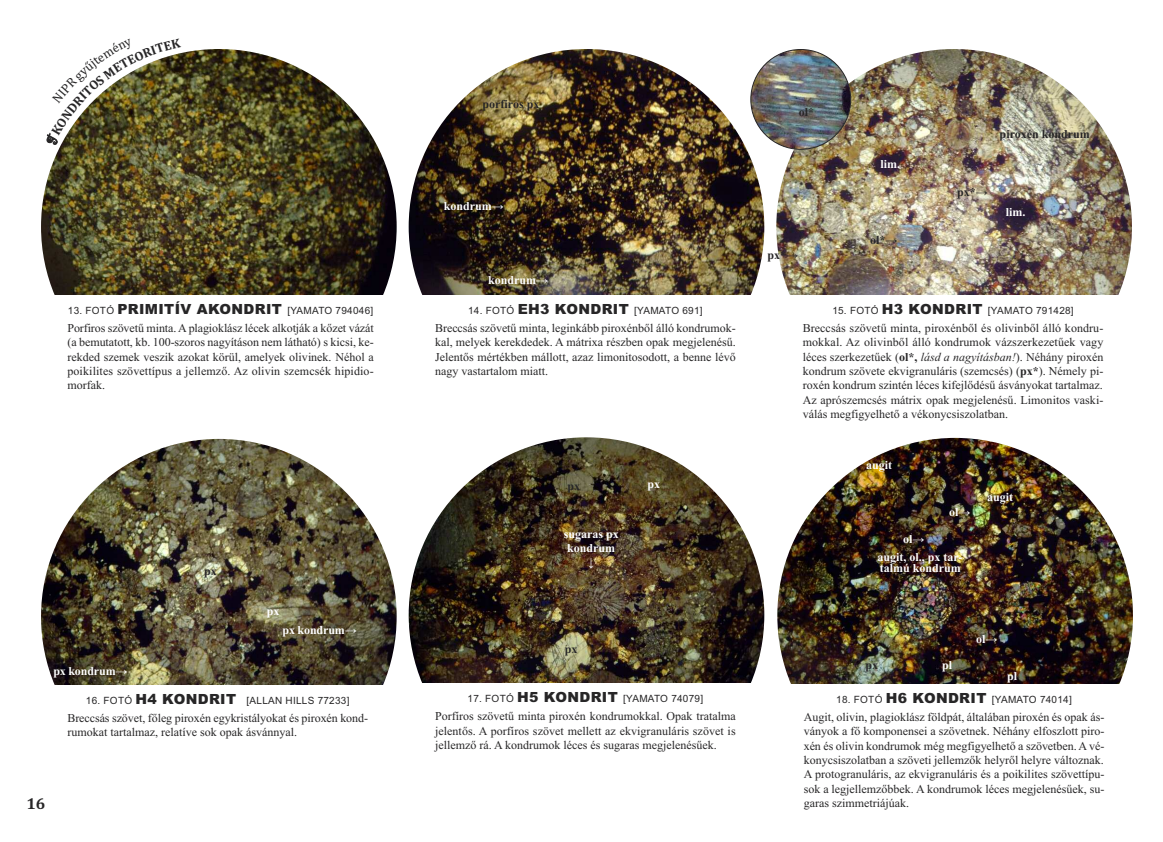
<style>
.page{position:relative;width:1163px;height:842px;background:#fff}
.page>*{position:absolute;margin:0;border:0;box-sizing:border-box;transform-origin:0 0}
.t1{font:700 16px "Cambria";color:#272627}
.t2{font:12px/14.4px "Times New Roman";color:#272627;text-align:justify}
.t3{font:700 12px/14.4px "Times New Roman";color:#fff}
.t4{font:700 12px "Times New Roman";color:#272627}
.t5{font:10px "Arial";letter-spacing:.025em;color:#272627}
.s1{font-weight:900;font-size:14px}
.s2{font-weight:700}
.s3{font-style:italic}
</style>
<div class="page">
<img style="left:41px;top:49px;width:355px;height:246px">
<img style="left:408px;top:49px;width:356px;height:246px">
<img style="left:776px;top:49px;width:355px;height:355px;border-radius:50%">
<div style="left:776px;top:295px;width:355px;height:121px;background:#fff"></div>
<img style="left:777px;top:438px;width:355px;height:246px">
<img style="left:408px;top:437px;width:356px;height:246px">
<img style="left:41px;top:439px;width:355px;height:246px">
<img style="left:750px;top:49px;width:101px;height:101px">
<img style="left:45px;top:49px;width:136px;height:97px">
<p class="t5" style="left:68px;top:305px;width:307px">13. FOTÓ <span class="s1">PRIMITÍV AKONDRIT</span> [YAMATO 794046]</p>
<p class="t2" style="left:67px;top:320px;width:308px">Porfiros szövetű minta. A plagioklász lécek alkotják a kőzet vázát (a bemutatott, kb. 100-szoros nagyításon nem látható) s kicsi, ke&shy;rekded szemek veszik azokat körül, amelyek olivinek. Néhol a poikilites szövettípus a jellemző. Az olivin szemcsék hipidio&shy;morfak.</p>
<p class="t3" style="left:53px;top:664px;width:76px">px kondrum→</p>
<p class="t4" style="left:204px;top:563px;width:14px">px</p>
<p class="t3" style="left:267px;top:604px;width:14px">px</p>
<p class="t3" style="left:282px;top:623px;width:76px">px kondrum→</p>
<p class="t5" style="left:86px;top:694px;width:265px">16. FOTÓ <span class="s1">H4 KONDRIT</span> [ALLAN HILLS 77233]</p>
<p class="t2" style="left:67px;top:710px;width:302px">Breccsás szövet, főleg piroxén egykristályokat és piroxén kond&shy;rumokat tartalmaz, relatíve sok opak ásvánnyal.</p>
<p class="t1" style="left:26px;top:794px;width:20px">16</p>
<p class="t4" style="left:482px;top:96px;width:58px">porfiros px</p>
<p class="t3" style="left:443px;top:199px;width:62px">kondrum→</p>
<p class="t3" style="left:488px;top:273px;width:62px">kondrum→</p>
<p class="t5" style="left:468px;top:305px;width:236px">14. FOTÓ <span class="s1">EH3 KONDRIT</span> [YAMATO 691]</p>
<p class="t2" style="left:435px;top:320px;width:302px">Breccsás szövetű minta, leginkább piroxénből álló kondrumok&shy;kal, melyek kerekdedek. A mátrixa részben opak megjelenésű.<br>Jelentős mértékben mállott, azaz limonitosodott, a benne lévő nagy vastartalom miatt.</p>
<p class="t4" style="left:567px;top:479px;width:14px">px</p>
<p class="t3" style="left:647px;top:476px;width:14px">px</p>
<p class="t3" style="left:563px;top:526px;width:57px;text-align:center">sugaras px kondrum ↓</p>
<p class="t4" style="left:564px;top:641px;width:14px">px</p>
<p class="t5" style="left:467px;top:693px;width:237px">17. FOTÓ <span class="s1">H5 KONDRIT</span> [YAMATO 74079]</p>
<p class="t2" style="left:435px;top:709px;width:302px">Porfíros szövetű minta piroxén kondrumokkal. Opak tratalma jelentős. A porfíros szövet mellett az ekvigranuláris szövet is jellemző rá. A kondrumok léces és sugaras megjelenésűek.</p>
<p class="t4" style="left:798px;top:105px;width:17px">ol*</p>
<p class="t4" style="left:767px;top:247px;width:32px">px*→</p>
<p class="t3" style="left:880px;top:157px;width:21px">lim.</p>
<p class="t4" style="left:869px;top:232px;width:29px">ol*→</p>
<p class="t4" style="left:999px;top:127px;width:92px">piroxén kondrum</p>
<p class="t4" style="left:956px;top:184px;width:32px">px*→</p>
<p class="t3" style="left:1005px;top:205px;width:21px">lim.</p>
<p class="t5" style="left:832px;top:305px;width:243px">15. FOTÓ <span class="s1">H3 KONDRIT</span> [YAMATO 791428]</p>
<p class="t2" style="left:802px;top:320px;width:302px">Breccsás szövetű minta, piroxénből és olivinből álló kondru&shy;mokkal. Az olivinből álló kondrumok vázszerkezetűek vagy léces szerkezetűek (<span class="s2">ol*,</span> <span class="s3">lásd a nagyításban!</span>). Néhány piroxén kondrum szövete ekvigranuláris (szemcsés) (<span class="s2">px*</span>). Némely pi&shy;roxén kondrum szintén léces kifejlődésű ásványokat tartalmaz.<br>Az aprószemcsés mátrix opak megjelenésű. Limonitos vaski&shy;válás megfigyelhető a vékonycsiszolatban.</p>
<p class="t3" style="left:866px;top:458px;width:28px">augit</p>
<p class="t3" style="left:903px;top:531px;width:23px">ol→</p>
<p class="t3" style="left:948px;top:505px;width:23px">ol→</p>
<p class="t3" style="left:877px;top:551px;width:86px;line-height:11px">augit, ol., px tar&shy;talmú kondrum</p>
<p class="t3" style="left:986px;top:490px;width:28px">augit</p>
<p class="t4" style="left:865px;top:658px;width:14px">px</p>
<p class="t3" style="left:942px;top:658px;width:12px">pl</p>
<p class="t3" style="left:975px;top:631px;width:23px">ol→</p>
<p class="t3" style="left:1007px;top:669px;width:12px">pl</p>
<p class="t5" style="left:836px;top:693px;width:237px">18. FOTÓ <span class="s1">H6 KONDRIT</span> [YAMATO 74014]</p>
<p class="t2" style="left:803px;top:709px;width:302px">Augit, olivin, plagioklász földpát, általában piroxén és opak ás&shy;ványok a fő komponensei a szövetnek. Néhány elfoszlott piro&shy;xén és olivin kondrumok még megfigyelhető a szövetben. A vé&shy;konycsiszolatban a szöveti jellemzők helyről helyre változnak.<br>A protogranuláris, az ekvigranuláris és a poikilites szövettípu&shy;sok a legjellemzőbbek. A kondrumok léces megjelenésűek, su&shy;garas szimmetriájúak.</p>
</div>
